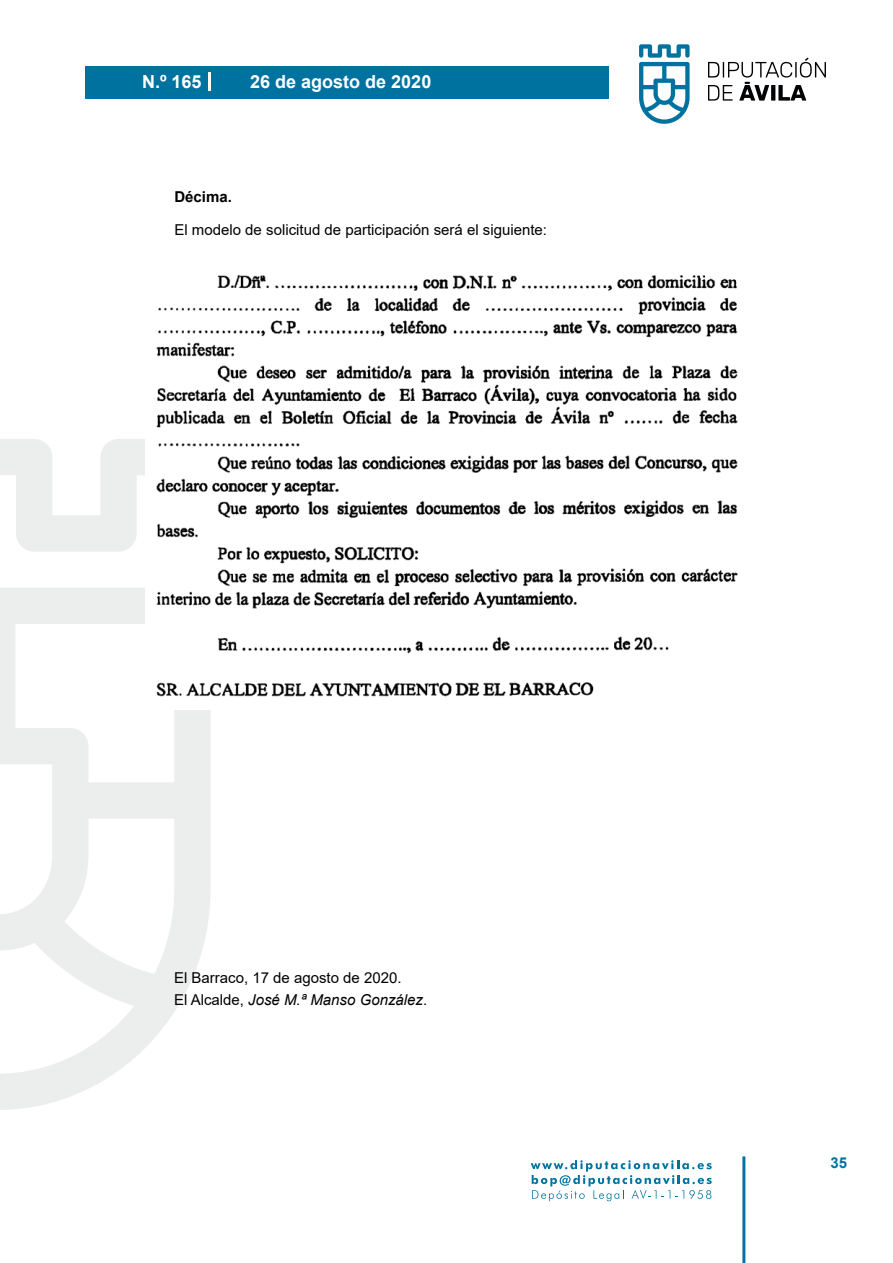
<style>
.page{position:relative;width:893px;height:1263px;background:#fff}
.page>*{position:absolute;margin:0;border:0;box-sizing:border-box;transform-origin:0 0}
.t1{font:700 18px "Arial";color:#fff}
.t2{font:15px/22.2px "Arial";color:#000}
.t3{font:700 15px "Arial";color:#000}
.t4{font:700 15px "Arial";color:#04739f}
.s1{font-style:italic}
</style>
<div class="page">
<svg style="left:531px;top:1160px;width:181px;height:41px"></svg>
<div style="left:85px;top:66px;width:523px;height:33px;background:#00729f"></div>
<svg style="left:639px;top:44px;width:51px;height:80px"></svg>
<svg style="left:708px;top:58px;width:118px;height:43px"></svg>
<hr style="left:742px;top:1156px;width:3px;height:107px;background:#04739f">
<svg style="left:208px;top:72px;width:2px;height:18px"></svg>
<svg style="left:0;top:439px;width:211px;height:671px"></svg>
<img style="left:145px;top:275px;width:593px;height:435px">
<p class="t1" style="left:142px;top:69px;width:61px">N.º 165</p>
<p class="t1" style="left:250px;top:69px;width:183px">26 de agosto de 2020</p>
<p class="t3" style="left:174px;top:187px;width:59px">Décima.</p>
<p class="t2" style="left:174px;top:218px;width:374px">El modelo de solicitud de participación será el siguiente:</p>
<p class="t2" style="left:174px;top:966px;width:255px">El Barraco, 17 de agosto de 2020.<br>El Alcalde, <span class="s1">José M.ª Manso González</span>.</p>
<p class="t4" style="left:831px;top:1152px;width:18px">35</p>
</div>
